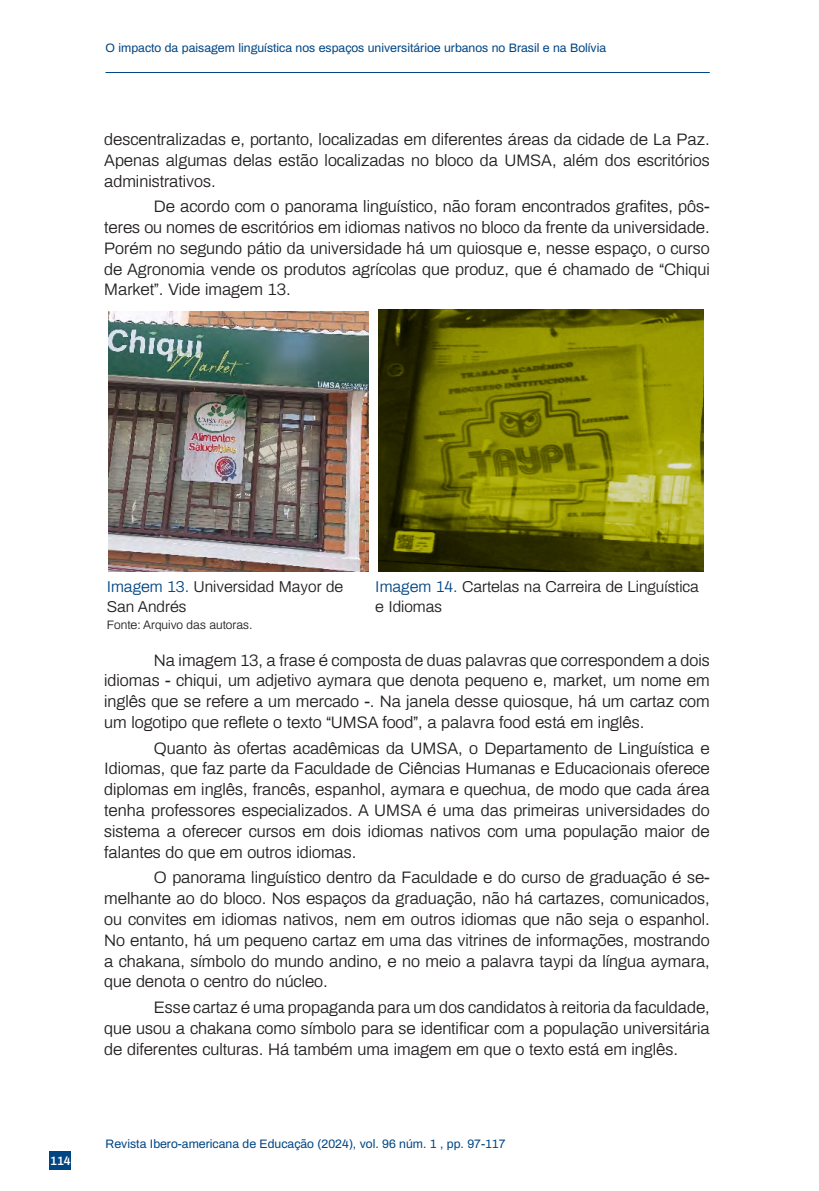
<style>
.page{position:relative;width:819px;height:1191px;background:#fff}
.page>*{position:absolute;margin:0;border:0;box-sizing:border-box;transform-origin:0 0}
.RIE_Texto{font:300 16.62px/20.8px "Archivo";color:#231f20;text-align:justify}
.RIE_TítuloTabla_2{font:300 15.75px/19.6px "Archivo";color:#231f20}
.t1{font:12.25px "Archivo";color:#004684}
.RIE_Fuente{font:300 12.25px "Archivo";color:#231f20}
.t2{font:600 12.25px "Archivo";color:#fff}
.s1{color:#004684}
</style>
<div class="page">
<hr style="left:105px;top:72px;width:604px;height:1px;background:#004684">
<img style="left:108px;top:311px;width:260px;height:261px">
<img style="left:378px;top:310px;width:325px;height:262px">
<div style="left:50px;top:1151px;width:21px;height:19px;background:#004684"></div>
<p class="t1" style="left:106px;top:39px;width:502px">O impacto da paisagem linguística nos espaços universitárioe urbanos no Brasil e na Bolívia</p>
<p class="RIE_Texto" style="left:104px;top:128px;width:607px">descentralizadas e, portanto, localizadas em diferentes áreas da cidade de La Paz.<br>Apenas algumas delas estão localizadas no bloco da UMSA, além dos escritórios administrativos.</p>
<p class="RIE_Texto" style="left:104px;top:195px;width:607px;text-indent:50px">De acordo com o panorama linguístico, não foram encontrados grafites, pôs&shy;teres ou nomes de escritórios em idiomas nativos no bloco da frente da universidade.<br>Porém no segundo pátio da universidade há um quiosque e, nesse espaço, o curso de Agronomia vende os produtos agrícolas que produz, que é chamado de “Chiqui Market”. Vide imagem 13.</p>
<p class="t2" style="left:50px;top:1152px;width:22px">114</p>
<p class="RIE_TítuloTabla_2" style="left:107px;top:575px;width:238px"><span class="s1">Imagem 13.</span> Universidad Mayor de<br>San Andrés</p>
<p class="RIE_TítuloTabla_2" style="left:375px;top:575px;width:325px"><span class="s1">Imagem 14.</span> Cartelas na Carreira de Linguística e Idiomas</p>
<p class="RIE_Fuente" style="left:107px;top:615px;width:147px">Fonte: Arquivo das autoras.</p>
<p class="RIE_Texto" style="left:104px;top:648px;width:607px;text-indent:50px">Na imagem 13, a frase é composta de duas palavras que correspondem a dois idiomas - chiqui, um adjetivo aymara que denota pequeno e, market, um nome em inglês que se refere a um mercado -. Na janela desse quiosque, há um cartaz com um logotipo que reflete o texto “UMSA food”, a palavra food está em inglês.</p>
<p class="RIE_Texto" style="left:104px;top:736px;width:607px;text-indent:50px">Quanto às ofertas acadêmicas da UMSA, o Departamento de Linguística e Idiomas, que faz parte da Faculdade de Ciências Humanas e Educacionais oferece diplomas em inglês, francês, espanhol, aymara e quechua, de modo que cada área tenha professores especializados. A UMSA é uma das primeiras universidades do sistema a oferecer cursos em dois idiomas nativos com uma população maior de falantes do que em outros idiomas.</p>
<p class="RIE_Texto" style="left:104px;top:866px;width:607px;text-indent:50px">O panorama linguístico dentro da Faculdade e do curso de graduação é se&shy;melhante ao do bloco. Nos espaços da graduação, não há cartazes, comunicados, ou convites em idiomas nativos, nem em outros idiomas que não seja o espanhol.<br>No entanto, há um pequeno cartaz em uma das vitrines de informações, mostrando a chakana, símbolo do mundo andino, e no meio a palavra taypi da língua aymara, que denota o centro do núcleo.</p>
<p class="RIE_Texto" style="left:104px;top:995px;width:607px;text-indent:50px">Esse cartaz é uma propaganda para um dos candidatos à reitoria da faculdade, que usou a chakana como símbolo para se identificar com a população universitária de diferentes culturas. Há também uma imagem em que o texto está em inglês.</p>
<p class="t1" style="left:106px;top:1135px;width:401px">Revista Ibero-americana de Educação (2024), vol. 96 núm. 1 , pp. 97-117</p>
</div>
